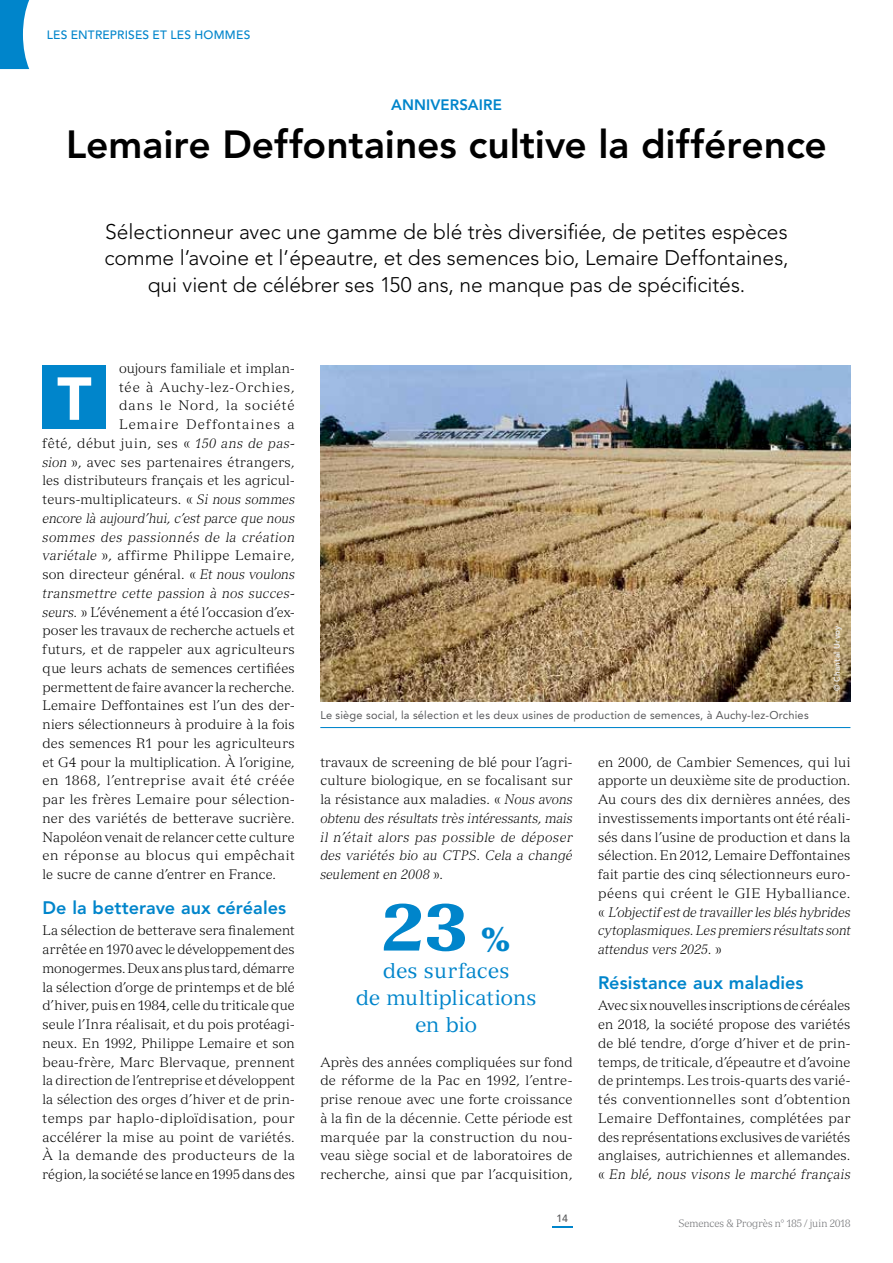
<style>
.page{position:relative;width:893px;height:1263px;background:#fff}
.page>*{position:absolute;margin:0;border:0;box-sizing:border-box;transform-origin:0 0}
.t1{font:900 66px "Versailles LT Std";color:#0085cb}
.t2{font:900 60px "Avenir LT Std";color:#fff}
.t3{font:800 39px "Avenir LT Std";color:#000}
.t4{font:300 21px/26.2px "Avenir LT Std";letter-spacing:-.005em;color:#000;text-align:center}
.t5{font:21px/27px "Versailles LT Std";letter-spacing:-.005em;color:#0085cb;text-align:center}
.t6{font:800 18px "Avenir LT Std";letter-spacing:.005em;color:#0085cb}
.t7{font:800 15px "Avenir LT Std";letter-spacing:.01em;color:#0085cb}
.t8{font:300 13.5px/18.8px "Versailles LT Std";letter-spacing:.02em;color:#000;text-align:justify}
.t9{font:italic 300 13.5px/18.8px "Versailles LT Std";letter-spacing:.03em;color:#000;text-align:justify;scale:.95 1}
.t10{font:italic 300 13.5px "Versailles LT Std";letter-spacing:.03em;color:#000}
.t11{font:300 13.5px "Versailles LT Std";letter-spacing:.05em;color:#000}
.t12{font:italic 300 13.5px "Versailles LT Std";color:#000;scale:.95 1}
.t13{font:300 13.5px "Versailles LT Std";letter-spacing:-.005em;color:#000}
.t14{font:300 13.5px "Versailles LT Std";letter-spacing:.055em;color:#000}
.t15{font:300 13.5px "Versailles LT Std";letter-spacing:.04em;color:#000}
.t16{font:300 13.5px "Versailles LT Std";letter-spacing:.065em;color:#000}
.t17{font:300 13.5px "Versailles LT Std";letter-spacing:.08em;color:#000}
.t18{font:500 12px "Avenir LT Std";letter-spacing:.015em;color:#0085cb}
.t19{font:11.25px "Avenir LT Std";letter-spacing:.02em;color:#58595b}
.t20{font:300 10.5px "Versailles LT Std";letter-spacing:-.005em;color:#6d6e71;scale:.96 1}
.t21{font:500 10.5px "Avenir LT Std";color:#58595b}
.t22{font:800 8.25px "Avenir LT Std";letter-spacing:.03em;color:#ebebec}
.s1{font-style:italic}
.s2{font-style:normal}
.s3{font-size:33px}
</style>
<div class="page">
<svg style="left:0;top:0;width:29px;height:69px;background:#2395d2"></svg>
<hr style="left:552px;top:1226px;width:20px;height:2px;background:#0085cb">
<div style="left:43px;top:365px;width:63px;height:64px;background:#0085cb"></div>
<img style="left:320px;top:365px;width:530px;height:336px">
<hr style="left:320px;top:727px;width:530px;height:1px;background:#0085cb">
<p class="t18" style="left:47px;top:28px;width:205px">LES ENTREPRISES ET LES HOMMES</p>
<p class="t7" style="left:391px;top:96px;width:112px">ANNIVERSAIRE</p>
<p class="t3" style="left:66px;top:121px;width:762px">Lemaire Deffontaines cultive la différence</p>
<p class="t4" style="left:104px;top:219px;width:686px">Sélectionneur avec une gamme de blé très diversifiée, de petites espèces comme l’avoine et l’épeautre, et des semences bio, Lemaire Deffontaines, qui vient de célébrer ses 150 ans, ne manque pas de spécificités.</p>
<p class="t8" style="left:119px;top:359px;width:177px">oujours familiale et implan-</p>
<p class="t11" style="left:119px;top:379px;width:177px">tée à Auchy-lez-Orchies,</p>
<p class="t16" style="left:119px;top:397px;width:177px">dans le Nord, la société</p>
<p class="t17" style="left:119px;top:416px;width:177px">Lemaire Deffontaines a</p>
<p class="t8" style="left:43px;top:434px;width:254px">fêté, début juin, ses « <span class="s1">150 ans de pas-</span></p>
<p class="t8" style="left:43px;top:452px;width:254px"><span class="s1">sion</span> », avec ses partenaires étrangers,</p>
<p class="t8" style="left:43px;top:471px;width:254px">les distributeurs français et les agricul-</p>
<p class="t8" style="left:43px;top:490px;width:254px">teurs-multiplicateurs. « <span class="s1">Si nous sommes</span></p>
<p class="t12" style="left:43px;top:510px;width:267px">encore là aujourd’hui, c’est parce que nous</p>
<p class="t10" style="left:43px;top:529px;width:254px">sommes des passionnés de la création</p>
<p class="t14" style="left:43px;top:547px;width:254px"><span class="s1">variétale</span> », affirme Philippe Lemaire,</p>
<p class="t8" style="left:43px;top:565px;width:254px">son directeur général. « <span class="s1">Et nous voulons</span></p>
<p class="t10" style="left:43px;top:585px;width:254px">transmettre cette passion à nos succes-</p>
<p class="t13" style="left:43px;top:604px;width:254px"><span class="s1">seurs.</span> » L’événement a été l’occasion d’ex-</p>
<p class="t8" style="left:43px;top:621px;width:254px">poser les travaux de recherche actuels et</p>
<p class="t8" style="left:43px;top:640px;width:254px">futurs, et de rappeler aux agriculteurs</p>
<p class="t8" style="left:43px;top:659px;width:254px">que leurs achats de semences certifiées</p>
<p class="t8" style="left:43px;top:677px;width:254px">permettent de faire avancer la recherche.</p>
<p class="t8" style="left:43px;top:696px;width:254px">Lemaire Deffontaines est l’un des der-</p>
<p class="t8" style="left:43px;top:715px;width:254px">niers sélectionneurs à produire à la fois</p>
<p class="t8" style="left:43px;top:734px;width:254px">des semences R1 pour les agriculteurs</p>
<p class="t8" style="left:43px;top:752px;width:254px">et G4 pour la multiplication. À l’origine,</p>
<p class="t11" style="left:43px;top:772px;width:254px">en 1868, l’entreprise avait été créée</p>
<p class="t8" style="left:43px;top:790px;width:254px">par les frères Lemaire pour sélection-</p>
<p class="t8" style="left:43px;top:809px;width:254px">ner des variétés de betterave sucrière.</p>
<p class="t8" style="left:43px;top:827px;width:254px">Napoléon venait de relancer cette culture</p>
<p class="t15" style="left:43px;top:847px;width:254px">en réponse au blocus qui empêchait</p>
<p class="t8" style="left:43px;top:865px;width:235px">le sucre de canne d’entrer en France.</p>
<p class="t6" style="left:43px;top:897px;width:245px">De la betterave aux céréales</p>
<p class="t8" style="left:43px;top:921px;width:254px">La sélection de betterave sera finalement arrêtée en 1970 avec le développement des monogermes. Deux ans plus tard, démarre la sélection d’orge de printemps et de blé d’hiver, puis en 1984, celle du triticale que seule l’Inra réalisait, et du pois protéagi&shy;neux. En 1992, Philippe Lemaire et son beau-frère, Marc Blervaque, prennent la direction de l’entreprise et développent la sélection des orges d’hiver et de prin&shy;temps par haplo-diploïdisation, pour accélérer la mise au point de variétés.<br>À la demande des producteurs de la région, la société se lance en 1995 dans des</p>
<p class="t2" style="left:57px;top:363px;width:36px">T</p>
<p class="t19" style="left:320px;top:708px;width:490px">Le siège social, la sélection et les deux usines de production de semences, à Auchy-lez-Orchies</p>
<p class="t22" style="left:832px;top:691px;width:67px;rotate:-90deg">© Chantal Urvoy</p>
<p class="t9" style="left:320px;top:752px;width:267px"><span class="s2">travaux de screening de blé pour l’agri&shy;culture biologique, en se focalisant sur la résistance aux maladies. «</span> Nous avons obtenu des résultats très intéressants, mais il n’était alors pas possible de déposer des variétés bio au CTPS. Cela a changé seulement en 2008 <span class="s2">».</span></p>
<p class="t1" style="left:380px;top:886px;width:133px">23 <span class="s3">%</span></p>
<p class="t5" style="left:356px;top:957px;width:182px">des surfaces<br>de multiplications en bio</p>
<p class="t8" style="left:320px;top:1052px;width:254px">Après des années compliquées sur fond de réforme de la Pac en 1992, l’entre&shy;prise renoue avec une forte croissance à la fin de la décennie. Cette période est marquée par la construction du nou&shy;veau siège social et de laboratoires de recherche, ainsi que par l’acquisition,</p>
<p class="t21" style="left:557px;top:1213px;width:13px">14</p>
<p class="t8" style="left:598px;top:752px;width:254px">en 2000, de Cambier Semences, qui lui apporte un deuxième site de production.<br>Au cours des dix dernières années, des investissements importants ont été réali&shy;sés dans l’usine de production et dans la sélection. En 2012, Lemaire Deffontaines fait partie des cinq sélectionneurs euro&shy;péens qui créent le GIE Hyballiance. « <span class="s1">L’objectif est de travailler les blés hybrides cytoplasmiques. Les premiers résultats sont attendus vers 2025.</span> »</p>
<p class="t6" style="left:598px;top:972px;width:207px">Résistance aux maladies</p>
<p class="t8" style="left:598px;top:996px;width:254px">Avec six nouvelles inscriptions de céréales en 2018, la société propose des variétés de blé tendre, d’orge d’hiver et de prin&shy;temps, de triticale, d’épeautre et d’avoine de printemps. Les trois-quarts des varié&shy;tés conventionnelles sont d’obtention Lemaire Deffontaines, complétées par des représentations exclusives de variétés anglaises, autrichiennes et allemandes. « <span class="s1">En blé, nous visons le marché français</span></p>
<p class="t20" style="left:678px;top:1217px;width:181px">Semences &amp; Progrès n° 185 / juin 2018</p>
</div>
